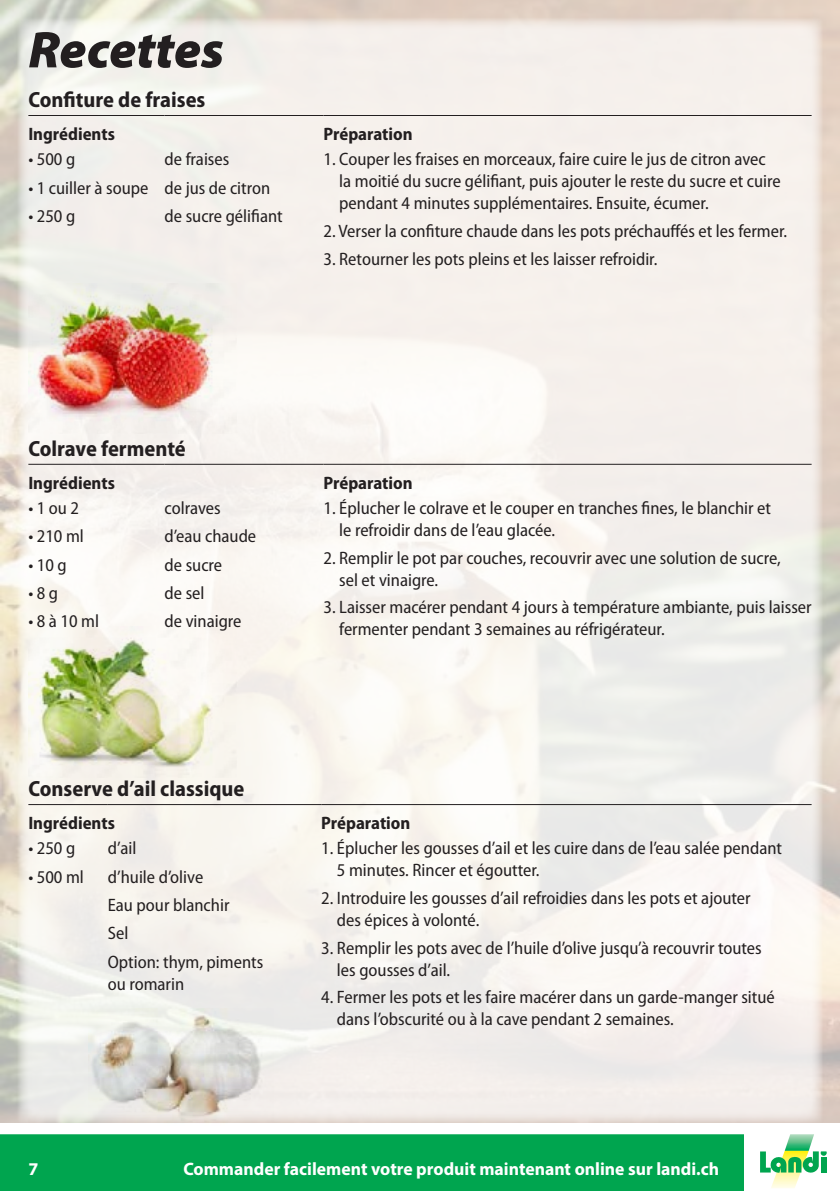
<style>
.page{position:relative;width:840px;height:1191px;background:#fff}
.page>*{position:absolute;margin:0;border:0;box-sizing:border-box;transform-origin:0 0}
.t1{font:italic 900 52px "Myriad Pro";color:#231f20}
.t2{font:700 semi-condensed 22px "Myriad Pro";color:#231f20}
.t3{font:semi-condensed 18px/22px "Myriad Pro";color:#231f20}
.t4{font:700 semi-condensed 18px "Myriad Pro";color:#231f20}
.t5{font:700 18px "Myriad Pro";color:#fff}
</style>
<div class="page">
<div style="left:0;top:1134px;width:743px;height:57px;background:#00a54f"></div>
<svg style="left:760px;top:1134px;width:67px;height:54px"></svg>
<div style="left:17px;top:17px;width:805px;height:1106px;background:linear-gradient(to right,#f5f3ee,#f5f0ed)"></div>
<img style="left:28px;top:283px;width:209px;height:151px">
<img style="left:28px;top:626px;width:209px;height:151px">
<img style="left:89px;top:1008px;width:184px;height:129px">
<hr style="left:28px;top:464px;width:136px;height:1px;background:#231f20">
<hr style="left:164px;top:464px;width:159px;height:1px;background:#231f20">
<hr style="left:323px;top:464px;width:488px;height:1px;background:#231f20">
<hr style="left:28px;top:115px;width:136px;height:1px;background:#231f20">
<hr style="left:164px;top:115px;width:159px;height:1px;background:#231f20">
<hr style="left:323px;top:115px;width:488px;height:1px;background:#231f20">
<hr style="left:28px;top:804px;width:80px;height:1px;background:#231f20">
<hr style="left:108px;top:804px;width:213px;height:1px;background:#231f20">
<hr style="left:321px;top:804px;width:490px;height:1px;background:#231f20">
<h1 class="t1" style="left:28px;top:15px;width:197px">Recettes</h1>
<p class="t2" style="left:28px;top:86px;width:178px">Confiture de fraises</p>
<p class="t4" style="left:28px;top:123px;width:88px">Ingrédients</p>
<p class="t4" style="left:323px;top:123px;width:91px">Préparation</p>
<p class="t3" style="left:28px;top:148px;width:48px">• 500 g</p>
<p class="t3" style="left:164px;top:148px;width:66px">de fraises</p>
<p class="t3" style="left:339px;top:148px;width:443px;text-indent:-16px">1. Couper les fraises en morceaux, faire cuire le jus de citron avec la moitié du sucre gélifiant, puis ajouter le reste du sucre et cuire pendant 4 minutes supplémentaires. Ensuite, écumer.</p>
<p class="t3" style="left:323px;top:220px;width:465px">2. Verser la confiture chaude dans les pots préchauffés et les fermer.</p>
<p class="t3" style="left:323px;top:247px;width:335px">3. Retourner les pots pleins et les laisser refroidir.</p>
<p class="t3" style="left:28px;top:176px;width:243px">• 1 cuiller à soupe de jus de citron</p>
<p class="t3" style="left:28px;top:205px;width:48px">• 250 g</p>
<p class="t3" style="left:164px;top:205px;width:120px">de sucre gélifiant</p>
<p class="t2" style="left:28px;top:434px;width:159px">Colrave fermenté</p>
<p class="t4" style="left:28px;top:471px;width:88px">Ingrédients</p>
<p class="t4" style="left:323px;top:471px;width:91px">Préparation</p>
<p class="t3" style="left:28px;top:497px;width:52px">• 1 ou 2</p>
<p class="t3" style="left:164px;top:497px;width:57px">colraves</p>
<p class="t3" style="left:339px;top:497px;width:433px;text-indent:-16px">1. Éplucher le colrave et le couper en tranches fines, le blanchir et le refroidir dans de l’eau glacée.</p>
<p class="t3" style="left:339px;top:546px;width:443px;text-indent:-16px">2. Remplir le pot par couches, recouvrir avec une solution de sucre, sel et vinaigre.</p>
<p class="t3" style="left:339px;top:596px;width:473px;text-indent:-16px">3. Laisser macérer pendant 4 jours à température ambiante, puis laisser fermenter pendant 3 semaines au réfrigérateur.</p>
<p class="t3" style="left:28px;top:525px;width:57px">• 210 ml</p>
<p class="t3" style="left:164px;top:525px;width:93px">d’eau chaude</p>
<p class="t3" style="left:28px;top:553px;width:40px">• 10 g</p>
<p class="t3" style="left:164px;top:553px;width:59px">de sucre</p>
<p class="t3" style="left:28px;top:582px;width:31px">• 8 g</p>
<p class="t3" style="left:164px;top:582px;width:41px">de sel</p>
<p class="t3" style="left:28px;top:610px;width:72px">• 8 à 10 ml</p>
<p class="t3" style="left:164px;top:610px;width:78px">de vinaigre</p>
<p class="t2" style="left:28px;top:774px;width:217px">Conserve d’ail classique</p>
<p class="t4" style="left:28px;top:811px;width:88px">Ingrédients</p>
<p class="t4" style="left:321px;top:811px;width:91px">Préparation</p>
<p class="t3" style="left:28px;top:837px;width:48px">• 250 g</p>
<p class="t3" style="left:108px;top:837px;width:30px">d’ail</p>
<p class="t3" style="left:337px;top:837px;width:446px;text-indent:-16px">1. Éplucher les gousses d’ail et les cuire dans de l’eau salée pendant<br>5 minutes. Rincer et égoutter.</p>
<p class="t3" style="left:337px;top:886px;width:415px;text-indent:-16px">2. Introduire les gousses d’ail refroidies dans les pots et ajouter des épices à volonté.</p>
<p class="t3" style="left:337px;top:936px;width:426px;text-indent:-16px">3. Remplir les pots avec de l’huile d’olive jusqu’à recouvrir toutes les gousses d’ail.</p>
<p class="t3" style="left:337px;top:986px;width:439px;text-indent:-16px">4. Fermer les pots et les faire macérer dans un garde-manger situé dans l’obscurité ou à la cave pendant 2 semaines.</p>
<p class="t3" style="left:28px;top:865px;width:57px">• 500 ml</p>
<p class="t3" style="left:108px;top:862px;width:157px;line-height:28.4px">d’huile d’olive<br>Eau pour blanchir<br>Sel<br>Option: thym, piments</p>
<p class="t3" style="left:108px;top:972px;width:78px">ou romarin</p>
<p class="t5" style="left:28px;top:1157px;width:11px">7</p>
<p class="t5" style="left:183px;top:1157px;width:537px">Commander facilement votre produit maintenant online sur landi.ch</p>
</div>
